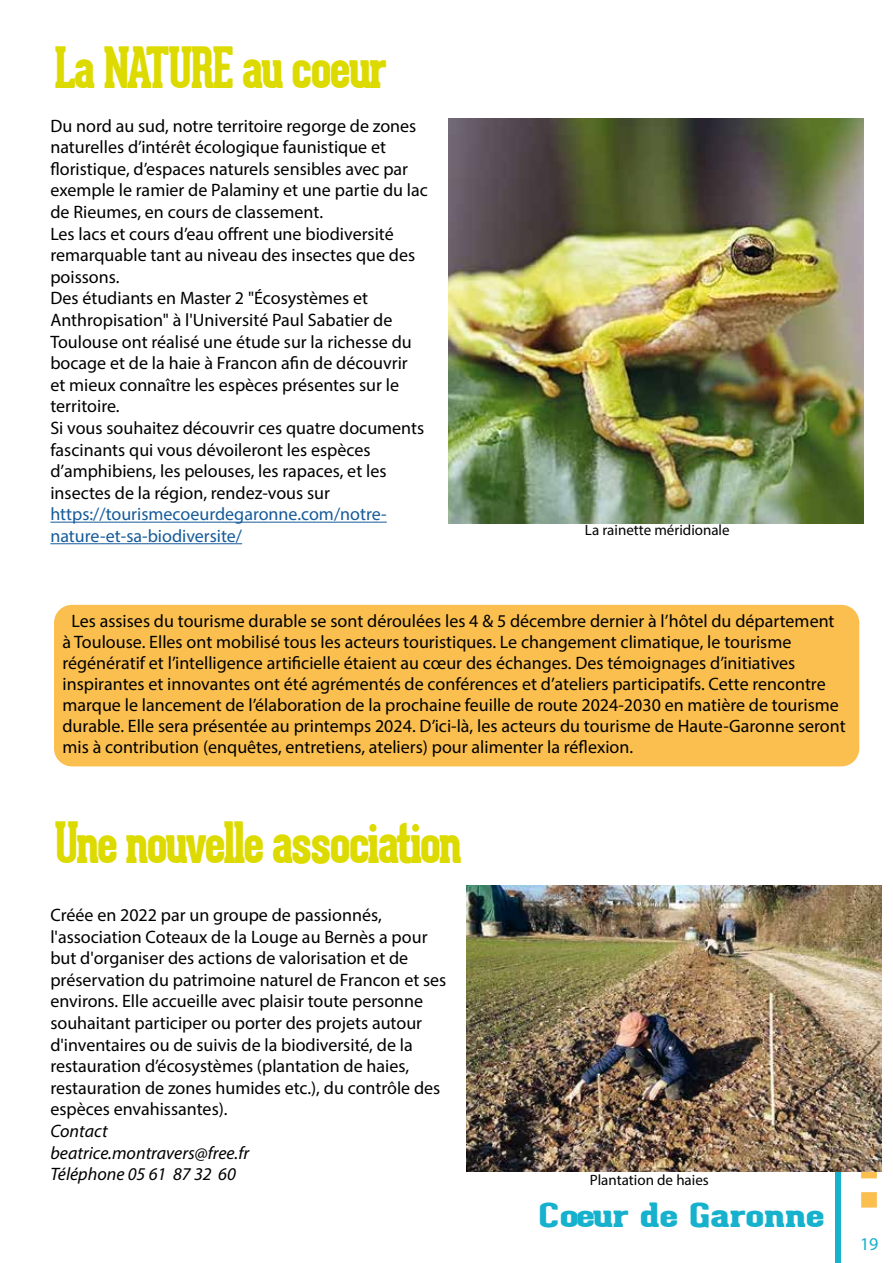
<style>
.page{position:relative;width:893px;height:1263px;background:#fff}
.page>*{position:absolute;margin:0;border:0;box-sizing:border-box;transform-origin:0 0}
.t1{font:800 55.65px "Geared Slab";letter-spacing:-.05em;color:#ddda00;scale:.89 1}
.t2{font:800 32.7px "Geared Slab";letter-spacing:-.015em;color:#16b1cc;scale:1.38 1}
.t3{font:18px/21.6px "Myriad Pro";color:#000}
.t4{font:18px/21.6px "Myriad Pro";color:#165b9a}
.t5{font:italic 18px/21.6px "Myriad Pro";color:#000}
.t6{font:18px "Myriad Pro";color:#16b1cc}
.t7{font:15px "Myriad Pro";color:#000}
</style>
<div class="page">
<div style="left:836px;top:1127px;width:5px;height:136px;background:#16b1cc"></div>
<svg style="left:861px;top:1171px;width:16px;height:7px"></svg>
<div style="left:861px;top:1192px;width:16px;height:15px;background:#fabf4e;border:2px solid #fabf4e"></div>
<hr style="left:50px;top:522px;width:337px;height:1px;background:#165b9a">
<hr style="left:50px;top:543px;width:192px;height:1px;background:#165b9a">
<img style="left:449px;top:118px;width:414px;height:405px">
<div style="left:54px;top:605px;width:805px;height:161px;background:#fabf4e;border-radius:18px"></div>
<img style="left:467px;top:885px;width:414px;height:286px">
<h1 class="t1" style="left:54px;top:36px;width:376px">La NATURE au coeur</h1>
<p class="t3" style="left:50px;top:114px;width:379px">Du nord au sud, notre territoire regorge de zones naturelles d’intérêt écologique faunistique et floristique, d’espaces naturels sensibles avec par exemple le ramier de Palaminy et une partie du lac de Rieumes, en cours de classement.<br>Les lacs et cours d’eau offrent une biodiversité remarquable tant au niveau des insectes que des poissons.<br>Des étudiants en Master 2 "Écosystèmes et Anthropisation" à l'Université Paul Sabatier de Toulouse ont réalisé une étude sur la richesse du bocage et de la haie à Francon afin de découvrir<br>et mieux connaître les espèces présentes sur le territoire.<br>Si vous souhaitez découvrir ces quatre documents fascinants qui vous dévoileront les espèces d’amphibiens, les pelouses, les rapaces, et les insectes de la région, rendez-vous sur</p>
<p class="t4" style="left:50px;top:503px;width:338px">https://tourismecoeurdegaronne.com/notre&shy;nature-et-sa-biodiversite/</p>
<p class="t7" style="left:585px;top:521px;width:146px">La rainette méridionale</p>
<p class="t3" style="left:63px;top:610px;width:785px;line-height:21px;text-indent:9px">Les assises du tourisme durable se sont déroulées les 4 &amp; 5 décembre dernier à l’hôtel du département à Toulouse. Elles ont mobilisé tous les acteurs touristiques. Le changement climatique, le tourisme régénératif et l’intelligence artificielle étaient au cœur des échanges. Des témoignages d’initiatives inspirantes et innovantes ont été agrémentés de conférences et d’ateliers participatifs. Cette rencontre marque le lancement de l’élaboration de la prochaine feuille de route 2024-2030 en matière de tourisme durable. Elle sera présentée au printemps 2024. D’ici-là, les acteurs du tourisme de Haute-Garonne seront mis à contribution (enquêtes, entretiens, ateliers) pour alimenter la réflexion.</p>
<h1 class="t1" style="left:54px;top:811px;width:460px">Une nouvelle association</h1>
<p class="t3" style="left:50px;top:904px;width:397px">Créée en 2022 par un groupe de passionnés, l'association Coteaux de la Louge au Bernès a pour but d'organiser des actions de valorisation et de préservation du patrimoine naturel de Francon et ses environs. Elle accueille avec plaisir toute personne souhaitant participer ou porter des projets autour d'inventaires ou de suivis de la biodiversité, de la restauration d’écosystèmes (plantation de haies, restauration de zones humides etc.), du contrôle des espèces envahissantes).</p>
<p class="t5" style="left:50px;top:1120px;width:200px">Contact beatrice.montravers@free.fr<br>Téléphone 05 61 87 32 60</p>
<p class="t7" style="left:590px;top:1170px;width:120px">Plantation de haies</p>
<h2 class="t2" style="left:538px;top:1196px;width:209px">Coeur de Garonne</h2>
<p class="t6" style="left:860px;top:1233px;width:20px">19</p>
</div>
